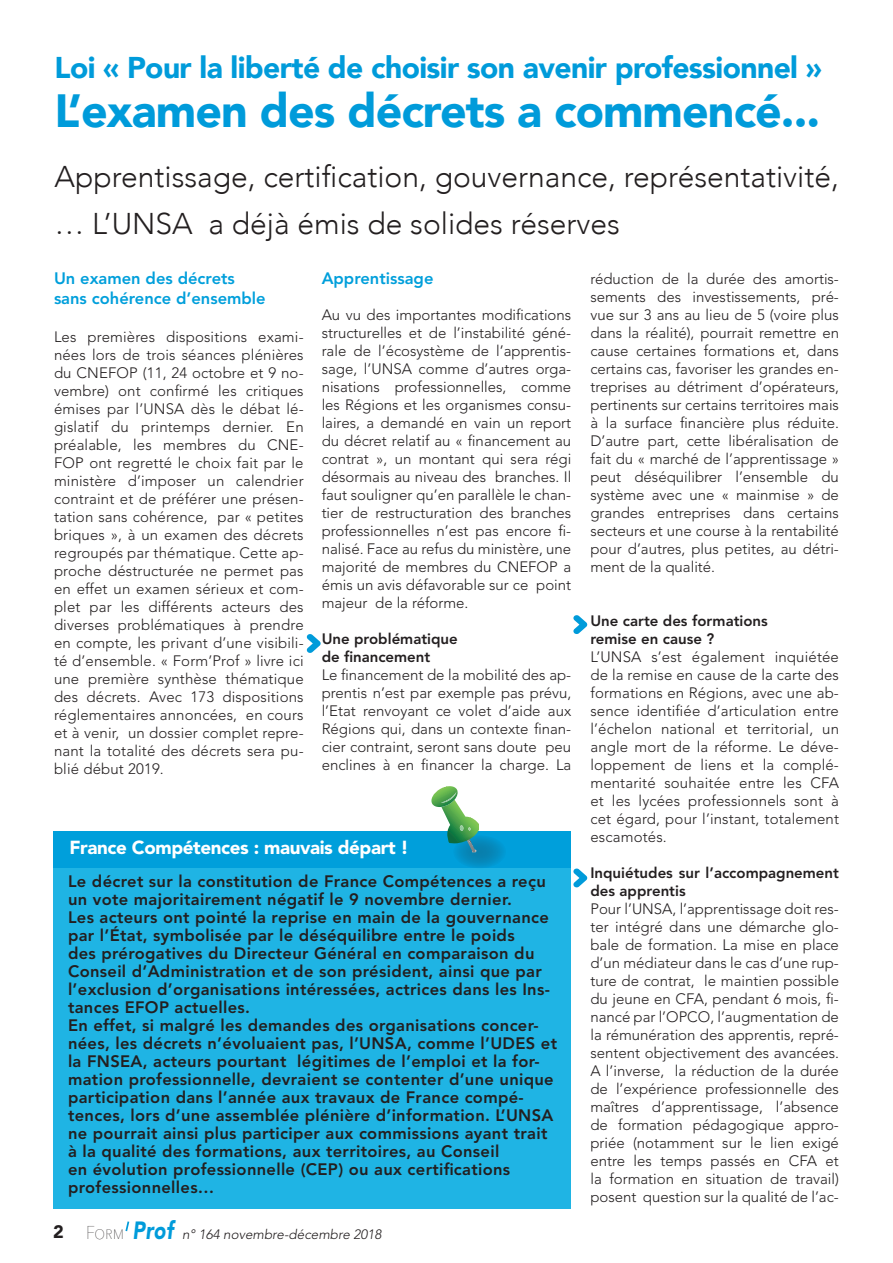
<style>
.page{position:relative;width:893px;height:1263px;background:#fff}
.page>*{position:absolute;margin:0;border:0;box-sizing:border-box;transform-origin:0 0}
.Titre_article{font:900 46.5px "Avenir";letter-spacing:-.02em;color:#009bda}
.Titre_article-2{font:300 30px/46.5px "Avenir";color:#231f20}
.Titre_article-3{font:900 30px "Avenir";letter-spacing:-.02em;color:#009bda}
.t1{font:900 18.75px "Avenir LT Std";letter-spacing:-.02em;color:#fff}
.t2{font:800 16.5px/18px "Avenir LT Std";letter-spacing:.02em;color:#231f20}
.t3{font:800 16.5px "Avenir LT Std";color:#009fdb}
.t4{font:300 15px/18px "Avenir LT Std";color:#231f20;text-align:justify}
.t5{font:800 15px/18px "Avenir LT Std";color:#231f20}
.t6{font:italic 300 13.5px "Avenir LT Std";color:#231f20}
.s1{font-weight:900;font-style:normal;font-size:18px}
.s2{font-family:"Avenir Next";font-weight:200;font-style:normal;font-size:18.45px}
.s3{font-weight:900;font-size:24.75px;color:#009bda}
</style>
<div class="page">
<div style="left:54px;top:831px;width:517px;height:378px;background:#1fb4e4"></div>
<div style="left:53px;top:831px;width:518px;height:36px;background:#009fdb"></div>
<svg style="left:431px;top:786px;width:48px;height:58px"></svg>
<svg style="left:453px;top:835px;width:53px;height:33px"></svg>
<svg style="left:306px;top:634px;width:15px;height:19px"></svg>
<svg style="left:573px;top:615px;width:14px;height:19px"></svg>
<svg style="left:573px;top:868px;width:14px;height:20px"></svg>
<svg style="left:125px;top:1221px;width:5px;height:11px"></svg>
<p class="Titre_article-3" style="left:55px;top:42px;width:769px">Loi « Pour la liberté de choisir son avenir professionnel »</p>
<p class="Titre_article" style="left:55px;top:71px;width:767px">L’examen des décrets a commencé...</p>
<p class="Titre_article-2" style="left:55px;top:154px;width:786px">Apprentissage, certification, gouvernance, représentativité, … L’UNSA a déjà émis de solides réserves</p>
<p class="t3" style="left:322px;top:269px;width:113px">Apprentissage</p>
<p class="t4" style="left:322px;top:306px;width:251px">Au vu des importantes modifications structurelles et de l’instabilité géné&shy;rale de l’écosystème de l’apprentis&shy;sage, l’UNSA comme d’autres orga&shy;nisations professionnelles, comme les Régions et les organismes consu&shy;laires, a demandé en vain un report du décret relatif au « financement au contrat », un montant qui sera régi désormais au niveau des branches. Il faut souligner qu’en parallèle le chan&shy;tier de restructuration des branches professionnelles n’est pas encore fi&shy;nalisé. Face au refus du ministère, une majorité de membres du CNEFOP a émis un avis défavorable sur ce point majeur de la réforme.</p>
<p class="t5" style="left:322px;top:630px;width:138px">Une problématique</p>
<p class="t5" style="left:322px;top:648px;width:110px">de financement</p>
<p class="t4" style="left:322px;top:666px;width:251px">Le financement de la mobilité des ap&shy;prentis n’est par exemple pas prévu, l’Etat renvoyant ce volet d’aide aux Régions qui, dans un contexte finan&shy;cier contraint, seront sans doute peu enclines à en financer la charge. La</p>
<p class="t3" style="left:54px;top:269px;width:182px">Un examen des décrets</p>
<p class="t3" style="left:54px;top:289px;width:213px">sans cohérence d’ensemble</p>
<p class="t4" style="left:54px;top:328px;width:251px">Les premières dispositions exami&shy;nées lors de trois séances plénières du CNEFOP (11, 24 octobre et 9 no&shy;vembre) ont confirmé les critiques émises par l’UNSA dès le débat lé&shy;gislatif du printemps dernier. En préalable, les membres du CNE-FOP ont regretté le choix fait par le ministère d’imposer un calendrier contraint et de préférer une présen&shy;tation sans cohérence, par « petites briques », à un examen des décrets regroupés par thématique. Cette ap&shy;proche déstructurée ne permet pas en effet un examen sérieux et com&shy;plet par les différents acteurs des diverses problématiques à prendre en compte, les privant d’une visibili&shy;té d’ensemble. « Form’Prof » livre ici une première synthèse thématique des décrets. Avec 173 dispositions réglementaires annoncées, en cours et à venir, un dossier complet repre&shy;nant la totalité des décrets sera pu&shy;blié début 2019.</p>
<p class="t4" style="left:590px;top:269px;width:250px">réduction de la durée des amortis&shy;sements des investissements, pré&shy;vue sur 3 ans au lieu de 5 (voire plus dans la réalité), pourrait remettre en cause certaines formations et, dans certains cas, favoriser les grandes en&shy;treprises au détriment d’opérateurs, pertinents sur certains territoires mais à la surface financière plus réduite.<br>D’autre part, cette libéralisation de fait du « marché de l’apprentissage » peut déséquilibrer l’ensemble du système avec une « mainmise » de grandes entreprises dans certains secteurs et une course à la rentabilité pour d’autres, plus petites, au détri&shy;ment de la qualité.</p>
<p class="t5" style="left:590px;top:611px;width:179px">Une carte des formations</p>
<p class="t5" style="left:590px;top:629px;width:125px">remise en cause ?</p>
<p class="t4" style="left:590px;top:647px;width:250px">L’UNSA s’est également inquiétée de la remise en cause de la carte des formations en Régions, avec une ab&shy;sence identifiée d’articulation entre l’échelon national et territorial, un angle mort de la réforme. Le déve&shy;loppement de liens et la complé&shy;mentarité souhaitée entre les CFA et les lycées professionnels sont à cet égard, pour l’instant, totalement escamotés.</p>
<p class="t5" style="left:590px;top:863px;width:250px">Inquiétudes sur l’accompagnement des apprentis</p>
<p class="t4" style="left:590px;top:899px;width:250px">Pour l’UNSA, l’apprentissage doit res&shy;ter intégré dans une démarche glo&shy;bale de formation. La mise en place d’un médiateur dans le cas d’une rup&shy;ture de contrat, le maintien possible du jeune en CFA, pendant 6 mois, fi&shy;nancé par l’OPCO, l’augmentation de la rémunération des apprentis, repré&shy;sentent objectivement des avancées.<br>A l’inverse, la réduction de la durée de l’expérience professionnelle des maîtres d’apprentissage, l’absence de formation pédagogique appro&shy;priée (notamment sur le lien exigé entre les temps passés en CFA et la formation en situation de travail) posent question sur la qualité de l’ac-</p>
<p class="t1" style="left:70px;top:836px;width:341px">France Compétences : mauvais départ !</p>
<p class="t2" style="left:68px;top:873px;width:479px">Le décret sur la constitution de France Compétences a reçu un vote majoritairement négatif le 9 novembre dernier.</p>
<p class="t2" style="left:68px;top:909px;width:483px">Les acteurs ont pointé la reprise en main de la gouvernance par l’État, symbolisée par le déséquilibre entre le poids<br>des prérogatives du Directeur Général en comparaison du Conseil d’Administration et de son président, ainsi que par l’exclusion d’organisations intéressées, actrices dans les Ins&shy;tances EFOP actuelles.</p>
<p class="t2" style="left:68px;top:1017px;width:491px">En effet, si malgré les demandes des organisations concer&shy;nées, les décrets n’évoluaient pas, l’UNSA, comme l’UDES et la FNSEA, acteurs pourtant légitimes de l’emploi et la for&shy;mation professionnelle, devraient se contenter d’une unique participation dans l’année aux travaux de France compé&shy;tences, lors d’une assemblée plénière d’information. L’UNSA ne pourrait ainsi plus participer aux commissions ayant trait à la qualité des formations, aux territoires, au Conseil</p>
<p class="t2" style="left:68px;top:1161px;width:444px">en évolution professionnelle (CEP) ou aux certifications</p>
<p class="t2" style="left:68px;top:1179px;width:148px">professionnelles…</p>
<p class="t6" style="left:53px;top:1226px;width:330px"><span class="s1">2</span> <span class="s2">Form</span> <span class="s3">Prof</span> n° 164 novembre-décembre 2018</p>
</div>
